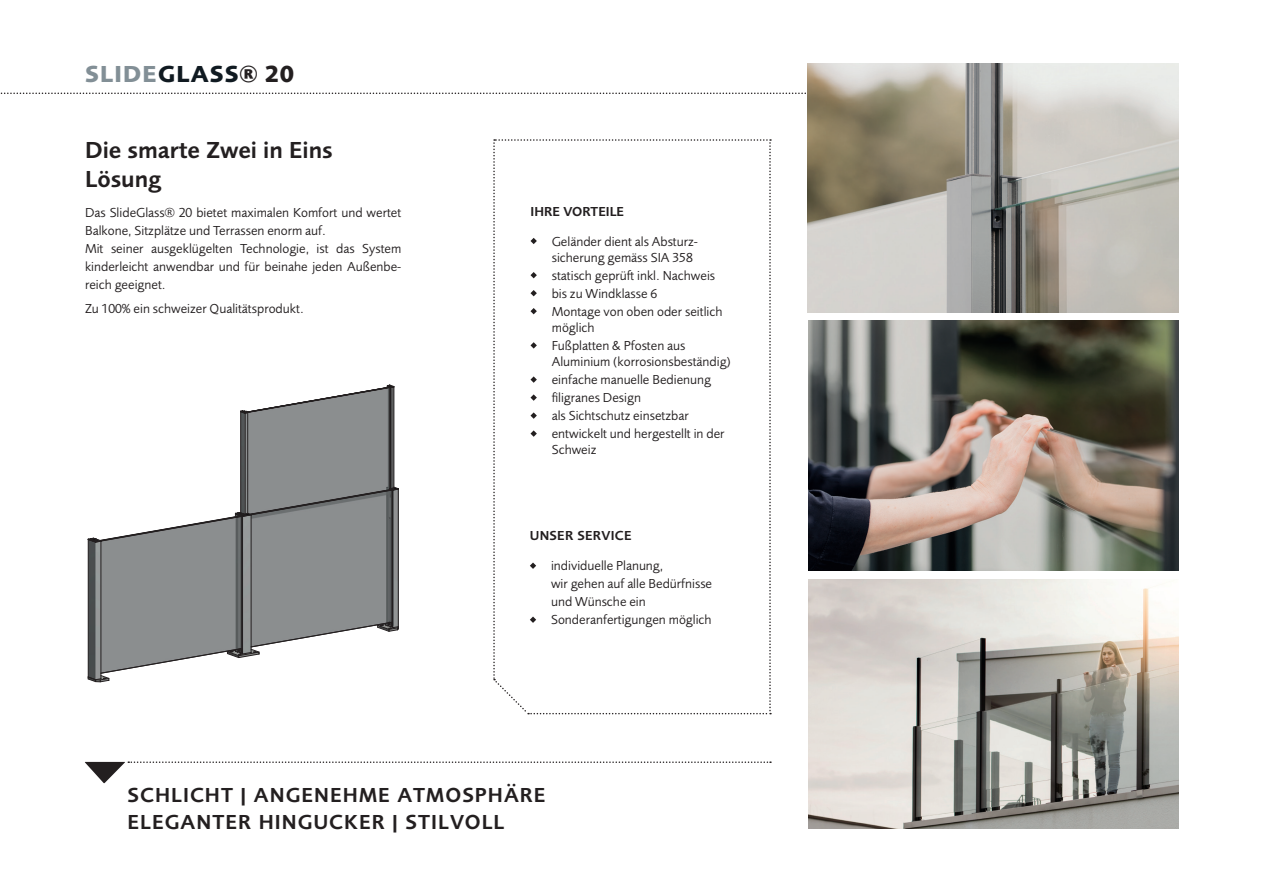
<style>
.page{position:relative;width:1263px;height:893px;background:#fff}
.page>*{position:absolute;margin:0;border:0;box-sizing:border-box;transform-origin:0 0}
.t1{font:600 24px/28.5px "Foundry Sans OT2";color:#231f20}
.t2{font:700 24px "Foundry Sans OT2";letter-spacing:.05em;color:#828f96}
.t3{font:600 21px/27px "Foundry Sans OT2";letter-spacing:.05em;color:#231f20}
.t4{font:13.5px/18px "Foundry Sans OT2";color:#231f20}
.t5{font:600 13.5px "Foundry Sans OT2";letter-spacing:.01em;color:#231f20}
.s1{color:#101a21}
.s2{color:#231f20}
</style>
<div class="page">
<svg style="left:0;top:93px;width:808px;height:1px"></svg>
<img style="left:808px;top:321px;width:371px;height:249px">
<img style="left:808px;top:63px;width:370px;height:250px">
<svg style="left:85px;top:761px;width:686px;height:22px"></svg>
<img style="left:808px;top:579px;width:371px;height:250px">
<svg style="left:493px;top:139px;width:278px;height:576px"></svg>
<img style="left:89px;top:414px;width:309px;height:208px">
<hr style="left:394px;top:387px;width:1px;height:101px;background:#231f20">
<hr style="left:392px;top:387px;width:1px;height:101px;background:#231f20">
<hr style="left:88px;top:539px;width:1px;height:138px;background:#231f20">
<hr style="left:101px;top:541px;width:1px;height:138px;background:#231f20">
<hr style="left:251px;top:515px;width:1px;height:137px;background:#231f20">
<hr style="left:398px;top:489px;width:1px;height:138px;background:#231f20">
<hr style="left:240px;top:412px;width:1px;height:101px;background:#231f20">
<hr style="left:245px;top:413px;width:1px;height:101px;background:#231f20">
<hr style="left:247px;top:412px;width:1px;height:102px;background:#231f20">
<hr style="left:390px;top:387px;width:1px;height:101px;background:#231f20">
<svg style="left:240px;top:385px;width:155px;height:29px"></svg>
<hr style="left:392px;top:490px;width:1px;height:132px;background:#231f20">
<svg style="left:88px;top:622px;width:311px;height:60px"></svg>
<svg style="left:88px;top:487px;width:311px;height:56px"></svg>
<hr style="left:242px;top:516px;width:1px;height:133px;background:#231f20">
<h1 class="t2" style="left:85px;top:55px;width:210px">SLIDE<span class="s1">GLASS</span><span class="s2">® 20</span></h1>
<h1 class="t1" style="left:85px;top:134px;width:249px">Die smarte Zwei in Eins<br>Lösung</h1>
<p class="t4" style="left:85px;top:202px;width:318px">Das SlideGlass® 20 bietet maximalen Komfort und wertet Balkone, Sitzplätze und Terrassen enorm auf.<br>Mit seiner ausgeklügelten Technologie, ist das System kinderleicht anwendbar und für beinahe jeden Außenbe&shy;reich geeignet.</p>
<p class="t4" style="left:85px;top:298px;width:220px">Zu 100% ein schweizer Qualitätsprodukt.</p>
<p class="t5" style="left:530px;top:201px;width:95px">IHRE VORTEILE</p>
<p class="t4" style="left:552px;top:232px;width:148px;line-height:16.2px">Geländer dient als Absturz&shy;sicherung gemäss SIA 358</p>
<p class="t4" style="left:552px;top:265px;width:172px">statisch geprüft inkl. Nachweis bis zu Windklasse 6<br>Montage von oben oder seitlich</p>
<p class="t4" style="left:552px;top:318px;width:135px">möglich<br>Fußplatten &amp; Pfosten aus</p>
<p class="t4" style="left:552px;top:352px;width:181px">Aluminium (korrosionsbeständig) einfache manuelle Bedienung filigranes Design<br>als Sichtschutz einsetzbar entwickelt und hergestellt in der</p>
<p class="t4" style="left:552px;top:440px;width:46px">Schweiz</p>
<p class="t5" style="left:530px;top:526px;width:103px">UNSER SERVICE</p>
<p class="t4" style="left:551px;top:556px;width:163px">individuelle Planung,<br>wir gehen auf alle Bedürfnisse und Wünsche ein<br>Sonderanfertigungen möglich</p>
<h2 class="t3" style="left:127px;top:779px;width:420px">SCHLICHT | ANGENEHME ATMOSPHÄRE<br>ELEGANTER HINGUCKER | STILVOLL</h2>
</div>
